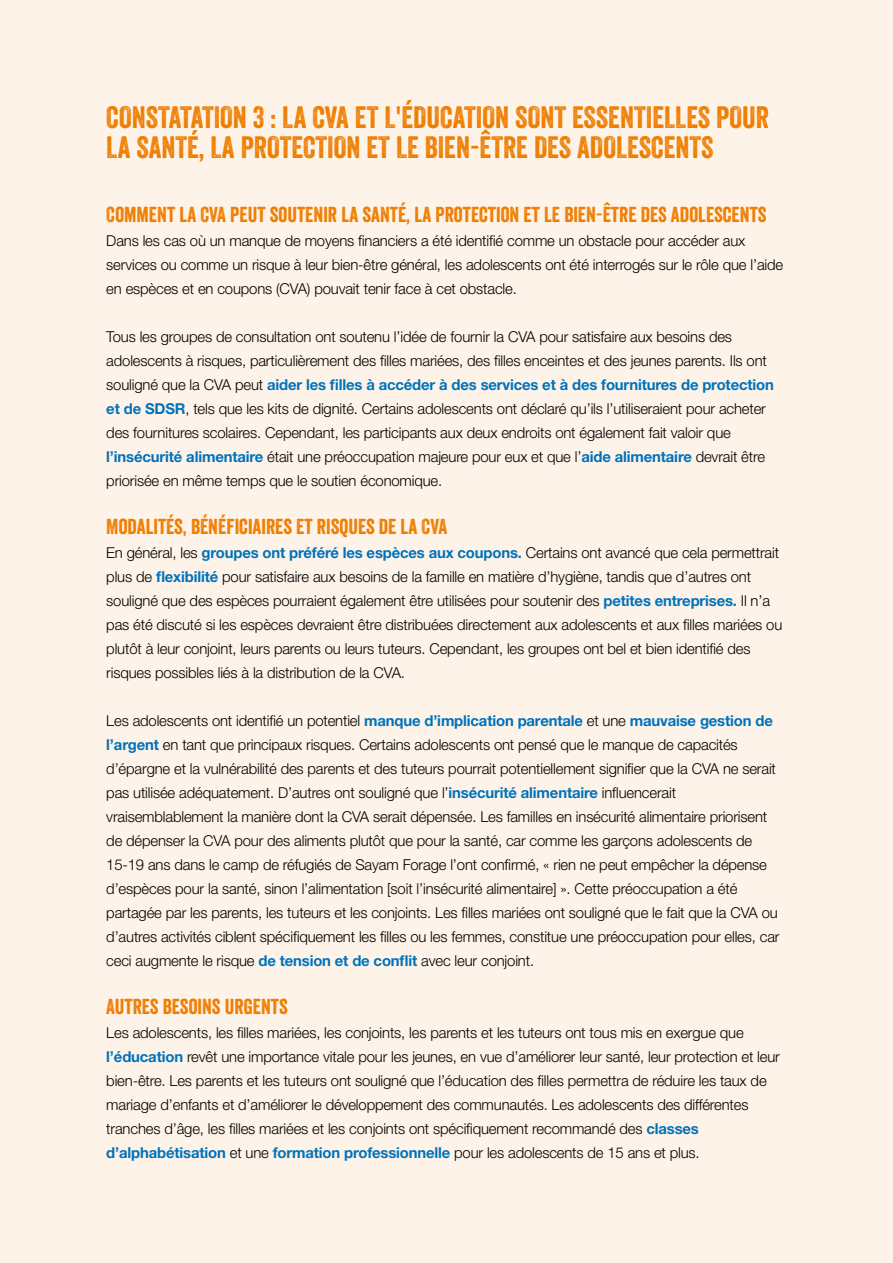
<style>
.page{position:relative;width:893px;height:1263px;background:#fef3e8}
.page>*{position:absolute;margin:0;border:0;box-sizing:border-box;transform-origin:0 0}
.t1{font:30px/30px "Veneer";color:#ef7d00}
.t2{font:21px "Veneer";color:#ef7d00}
.t3{font:300 15px/24px "Helvetica Neue LT Std";letter-spacing:-.01em;color:#000}
.s1{font-weight:700;color:#0072bb}
</style>
<div class="page">
<h1 class="t1" style="left:106px;top:102px;width:664px">CONSTATATION 3 : LA CVA ET L'ÉDUCATION SONT ESSENTIELLES POUR<br>LA SANTÉ, LA PROTECTION ET LE BIEN-ÊTRE DES ADOLESCENTS</h1>
<h2 class="t2" style="left:106px;top:202px;width:662px">COMMENT LA CVA PEUT SOUTENIR LA SANTÉ, LA PROTECTION ET LE BIEN-ÊTRE DES ADOLESCENTS</h2>
<p class="t3" style="left:106px;top:228px;width:678px">Dans les cas où un manque de moyens financiers a été identifié comme un obstacle pour accéder aux services ou comme un risque à leur bien-être général, les adolescents ont été interrogés sur le rôle que l’aide en espèces et en coupons (CVA) pouvait tenir face à cet obstacle.</p>
<p class="t3" style="left:106px;top:324px;width:669px">Tous les groupes de consultation ont soutenu l’idée de fournir la CVA pour satisfaire aux besoins des adolescents à risques, particulièrement des filles mariées, des filles enceintes et des jeunes parents. Ils ont souligné que la CVA peut <span class="s1">aider les filles à accéder à des services et à des fournitures de protection et de SDSR</span>, tels que les kits de dignité. Certains adolescents ont déclaré qu’ils l’utiliseraient pour acheter des fournitures scolaires. Cependant, les participants aux deux endroits ont également fait valoir que <span class="s1">l’insécurité alimentaire</span> était une préoccupation majeure pour eux et que l’<span class="s1">aide alimentaire</span> devrait être priorisée en même temps que le soutien économique.</p>
<h2 class="t2" style="left:106px;top:514px;width:342px">MODALITÉS, BÉNÉFICIAIRES ET RISQUES DE LA CVA</h2>
<p class="t3" style="left:106px;top:540px;width:677px">En général, les <span class="s1">groupes ont préféré les espèces aux coupons.</span> Certains ont avancé que cela permettrait plus de <span class="s1">flexibilité</span> pour satisfaire aux besoins de la famille en matière d’hygiène, tandis que d’autres ont souligné que des espèces pourraient également être utilisées pour soutenir des <span class="s1">petites entreprises.</span> Il n’a pas été discuté si les espèces devraient être distribuées directement aux adolescents et aux filles mariées ou plutôt à leur conjoint, leurs parents ou leurs tuteurs. Cependant, les groupes ont bel et bien identifié des risques possibles liés à la distribution de la CVA.</p>
<p class="t3" style="left:106px;top:708px;width:675px">Les adolescents ont identifié un potentiel <span class="s1">manque d’implication parentale</span> et une <span class="s1">mauvaise gestion de l’argent</span> en tant que principaux risques. Certains adolescents ont pensé que le manque de capacités d’épargne et la vulnérabilité des parents et des tuteurs pourrait potentiellement signifier que la CVA ne serait pas utilisée adéquatement. D’autres ont souligné que l’<span class="s1">insécurité alimentaire</span> influencerait vraisemblablement la manière dont la CVA serait dépensée. Les familles en insécurité alimentaire priorisent de dépenser la CVA pour des aliments plutôt que pour la santé, car comme les garçons adolescents de 15-19 ans dans le camp de réfugiés de Sayam Forage l’ont confirmé, « rien ne peut empêcher la dépense d’espèces pour la santé, sinon l’alimentation [soit l’insécurité alimentaire] ». Cette préoccupation a été partagée par les parents, les tuteurs et les conjoints. Les filles mariées ont souligné que le fait que la CVA ou d’autres activités ciblent spécifiquement les filles ou les femmes, constitue une préoccupation pour elles, car ceci augmente le risque <span class="s1">de tension et de conflit</span> avec leur conjoint.</p>
<h2 class="t2" style="left:106px;top:994px;width:183px">AUTRES BESOINS URGENTS</h2>
<p class="t3" style="left:106px;top:1020px;width:675px">Les adolescents, les filles mariées, les conjoints, les parents et les tuteurs ont tous mis en exergue que <span class="s1">l’éducation</span> revêt une importance vitale pour les jeunes, en vue d’améliorer leur santé, leur protection et leur bien-être. Les parents et les tuteurs ont souligné que l’éducation des filles permettra de réduire les taux de mariage d’enfants et d’améliorer le développement des communautés. Les adolescents des différentes tranches d’âge, les filles mariées et les conjoints ont spécifiquement recommandé des <span class="s1">classes d’alphabétisation</span> et une <span class="s1">formation professionnelle</span> pour les adolescents de 15 ans et plus.</p>
</div>
